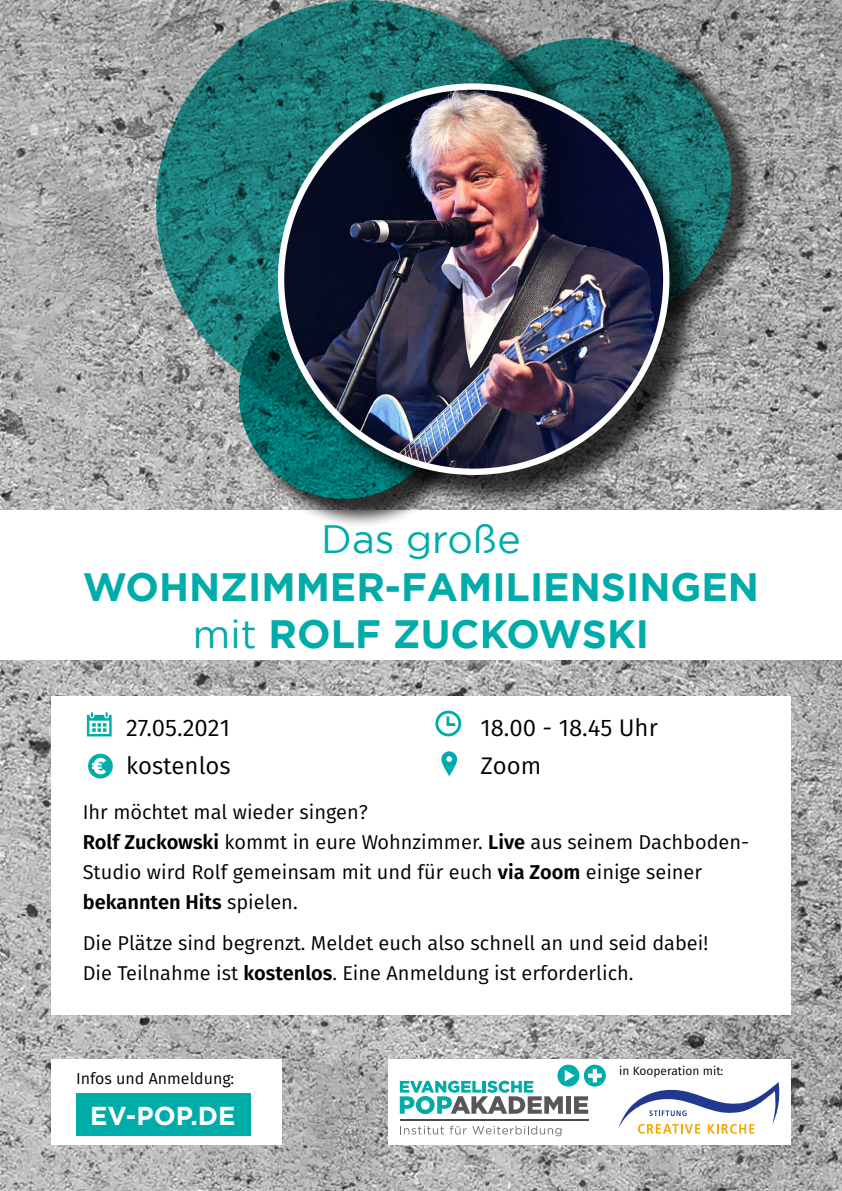
<style>
.page{position:relative;width:842px;height:1191px;background:#fff}
.page>*{position:absolute;margin:0;border:0;box-sizing:border-box;transform-origin:0 0}
.t1{font:700 39.4px/47.4px "Gotham";color:#00aca9;text-align:center}
.t2{font:39.4px "Gotham";color:#00aca9}
.t3{font:700 25.8px "Gotham";color:#fff}
.t4{font:24px/38px "Fira Sans";color:#000}
.t5{font:20px/30px "Fira Sans";color:#000}
.t6{font:16px "Fira Sans";color:#000}
.t7{font:12px "Fira Sans";color:#000}
.s1{font-weight:400}
.s2{font-weight:600}
</style>
<div class="page">
<img style="left:0;top:0;width:842px;height:1191px">
<div style="left:51px;top:1059px;width:230px;height:85px;background:#fff"></div>
<div style="left:166px;top:0;width:442px;height:437px;background:#000;opacity:.75"></div>
<svg style="left:156px;top:0;width:413px;height:412px;background:#1d7977"></svg>
<div style="left:449px;top:35px;width:310px;height:310px;background:#000;opacity:.75"></div>
<svg style="left:442px;top:38px;width:289px;height:290px;background:#1a6d6b"></svg>
<div style="left:0;top:510px;width:842px;height:150px;background:#fff"></div>
<div style="left:243px;top:293px;width:235px;height:235px;background:#000;opacity:.75"></div>
<svg style="left:239px;top:289px;width:209px;height:210px;background:#006461"></svg>
<div style="left:282px;top:88px;width:423px;height:422px;background:#000;opacity:.75"></div>
<img style="left:281px;top:86px;width:385px;height:386px;border-radius:193px">
<div style="left:51px;top:695px;width:740px;height:319px;background:#fff"></div>
<svg style="left:87px;top:712px;width:25px;height:24px"></svg>
<svg style="left:441px;top:751px;width:16px;height:25px"></svg>
<svg style="left:88px;top:753px;width:25px;height:25px"></svg>
<svg style="left:435px;top:710px;width:26px;height:26px"></svg>
<div style="left:388px;top:1059px;width:403px;height:85px;background:#fff"></div>
<svg style="left:618px;top:1082px;width:161px;height:51px"></svg>
<svg style="left:557px;top:1064px;width:22px;height:22px"></svg>
<svg style="left:584px;top:1064px;width:22px;height:22px"></svg>
<svg style="left:400px;top:1068px;width:202px;height:46px"></svg>
<svg style="left:400px;top:1125px;width:44px;height:9px"></svg>
<svg style="left:450px;top:1125px;width:111px;height:11px"></svg>
<hr style="left:400px;top:1119px;width:188px;height:1px;background:#4b4a49">
<div style="left:77px;top:1093px;width:174px;height:43px;background:#00aca9"></div>
<h1 class="t2" style="left:321px;top:514px;width:201px">Das große</h1>
<h1 class="t1" style="left:83px;top:563px;width:678px">WOHNZIMMER-FAMILIENSINGEN <span class="s1">mit</span> ROLF ZUCKOWSKI</h1>
<p class="t4" style="left:126px;top:708px;width:106px">27.05.2021 kostenlos</p>
<p class="t4" style="left:480px;top:708px;width:179px">18.00 - 18.45 Uhr<br>Zoom</p>
<p class="t5" style="left:83px;top:796px;width:668px">Ihr möchtet mal wieder singen?<br><span class="s2">Rolf Zuckowski</span> kommt in eure Wohnzimmer. <span class="s2">Live</span> aus seinem Dachboden-Studio wird Rolf gemeinsam mit und für euch <span class="s2">via Zoom</span> einige seiner <span class="s2">bekannten Hits</span> spielen.</p>
<p class="t5" style="left:83px;top:928px;width:627px">Die Plätze sind begrenzt. Meldet euch also schnell an und seid dabei!<br>Die Teilnahme ist <span class="s2">kostenlos</span>. Eine Anmeldung ist erforderlich.</p>
<p class="t6" style="left:76px;top:1066px;width:160px">Infos und Anmeldung:</p>
<p class="t3" style="left:90px;top:1098px;width:147px">EV-POP.DE</p>
<p class="t7" style="left:619px;top:1061px;width:106px">in Kooperation mit:</p>
</div>
